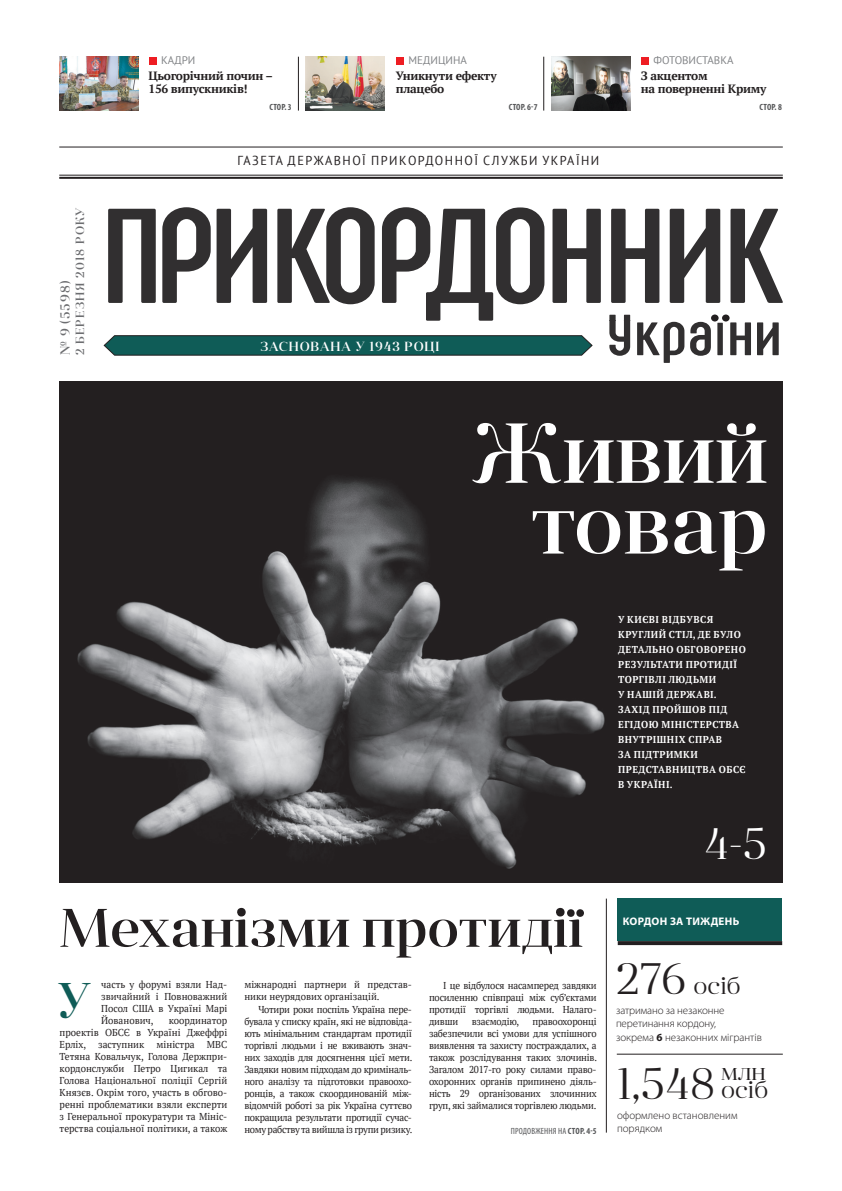
<style>
.page{position:relative;width:842px;height:1191px;background:#fff}
.page>*{position:absolute;margin:0;border:0;box-sizing:border-box;transform-origin:0 0}
.t1{font:135.6px "Method";letter-spacing:-.05em;color:#312f30;scale:1.08 1}
.t2{font:500 84.7px/70.7px "Anglecia Pro Display";color:#fff;text-align:right}
.t3{font:58.3px "Method";color:#312f30;scale:1.08 1}
.t4{font:500 54.1px "Anglecia Pro Display";color:#231f20}
.t5{font:53px "Method";color:#231f20;scale:1.08 1}
.t6{font:500 50px "Anglecia Pro Display";color:#0f5c57;scale:.96 1}
.t7{font:300 44px "Anglecia Pro Display";color:#231f20}
.t8{font:300 44px "Anglecia Pro Display";color:#fff}
.t9{font:300 24px/17.8px "Anglecia Pro Display";color:#231f20}
.t10{font:500 13.2px "Anglecia Pro Display";letter-spacing:.06em;color:#fff}
.t11{font:500 13.2px "Anglecia Pro Display";color:#6c6d70}
.t12{font:13px "PT Sans";letter-spacing:.12em;color:#231f20;scale:.95 1}
.t13{font:700 12px/13px "PT Serif";letter-spacing:-.025em;color:#231f20}
.t14{font:500 12px "Anglecia Pro Display";letter-spacing:.09em;color:#6c6d70}
.t15{font:300 11px/13.2px "Myriad Pro";color:#231f20}
.t16{font:11px "PT Sans";color:#808285}
.t17{font:700 11px "Myriad Pro";letter-spacing:.03em;color:#fff}
.t18{font:10px/12px "PT Serif";letter-spacing:-.02em;color:#231f20;text-align:justify;scale:.95 1}
.t19{font:10px/12px "PT Serif";letter-spacing:-.02em;color:#231f20;text-align:justify;scale:.96 1}
.t20{font:700 10px/15px "PT Serif";letter-spacing:.05em;color:#fff;scale:.95 1}
.t21{font:10px/12px "PT Serif";color:#231f20;scale:.96 1}
.t22{font:condensed 9px "Myriad Pro";letter-spacing:.02em;color:#57585a}
.t23{font:700 condensed 9px "Myriad Pro";letter-spacing:.02em;color:#57585a}
.s1{font-size:61px}
.s2{font-weight:700}
</style>
<div class="page">
<img style="left:60px;top:381px;width:723px;height:501px">
<hr style="left:617px;top:1054px;width:166px;height:1px;background:#231f20">
<div style="left:618px;top:898px;width:164px;height:43px;background:#0f5c57"></div>
<svg style="left:618px;top:941px;width:164px;height:4px"></svg>
<hr style="left:606px;top:898px;width:1px;height:234px;background:#231f20">
<hr style="left:59px;top:147px;width:724px;height:1px;background:#231f20">
<hr style="left:59px;top:175px;width:724px;height:1px;background:#231f20">
<hr style="left:59px;top:177px;width:724px;height:2px;background:#231f20">
<svg style="left:104px;top:335px;width:488px;height:20px;background:#165b57"></svg>
<svg style="left:426px;top:292px;width:4px;height:11px"></svg>
<svg style="left:609px;top:315px;width:22px;height:6px"></svg>
<div style="left:396px;top:57px;width:8px;height:7px;background:#ee1d23"></div>
<div style="left:641px;top:57px;width:8px;height:7px;background:#ee1d23"></div>
<hr style="left:543px;top:57px;width:1px;height:54px;background:#231f20">
<hr style="left:298px;top:57px;width:1px;height:54px;background:#231f20">
<div style="left:149px;top:57px;width:7px;height:7px;background:#ee1d23"></div>
<img style="left:60px;top:57px;width:79px;height:54px">
<img style="left:305px;top:57px;width:79px;height:54px">
<img style="left:552px;top:57px;width:78px;height:54px">
<p class="t16" style="left:161px;top:53px;width:36px">КАДРИ</p>
<p class="t13" style="left:149px;top:69px;width:126px">Цьогорічний почин –<br>156 випускників!</p>
<p class="t16" style="left:409px;top:53px;width:60px">МЕДИЦИНА</p>
<p class="t16" style="left:653px;top:53px;width:81px">ФОТОВИСТАВКА</p>
<p class="t13" style="left:396px;top:69px;width:102px">Уникнути ефекту плацебо</p>
<p class="t13" style="left:641px;top:69px;width:127px">З акцентом<br>на поверненні Криму</p>
<p class="t23" style="left:269px;top:102px;width:24px">СТОР. 3</p>
<p class="t23" style="left:509px;top:102px;width:30px">СТОР. 6-7</p>
<p class="t23" style="left:759px;top:102px;width:24px">СТОР. 8</p>
<p class="t14" style="left:72px;top:355px;width:150px;rotate:-90deg">2 БЕРЕЗНЯ 2018 РОКУ</p>
<h3 class="t11" style="left:57px;top:355px;width:76px;rotate:-90deg">№ 9 (5598)</h3>
<h3 class="t12" style="left:237px;top:152px;width:382px">ГАЗЕТА ДЕРЖАВНОЇ ПРИКОРДОННОЇ СЛУЖБИ УКРАЇНИ</h3>
<h1 class="t1" style="left:99px;top:185px;width:634px">ПРИКОРДОННИК</h1>
<h3 class="t10" style="left:260px;top:337px;width:180px">ЗАСНОВАНА У 1943 РОЦІ</h3>
<h3 class="t3" style="left:607px;top:304px;width:164px">Укра<span class="s1">i</span>ни</h3>
<h3 class="t5" style="left:707px;top:275px;width:26px">..</h3>
<h2 class="t2" style="left:471px;top:415px;width:298px">Живий товар</h2>
<p class="t20" style="left:618px;top:612px;width:136px">У КИЄВІ ВІДБУВСЯ<br>КРУГЛИЙ СТІЛ, ДЕ БУЛО<br>ДЕТАЛЬНО ОБГОВОРЕНО<br>РЕЗУЛЬТАТИ ПРОТИДІЇ<br>ТОРГІВЛІ ЛЮДЬМИ<br>У НАШІЙ ДЕРЖАВІ.<br>ЗАХІД ПРОЙШОВ ПІД<br>ЕГІДОЮ МІНІСТЕРСТВА<br>ВНУТРІШНІХ СПРАВ<br>ЗА ПІДТРИМКИ<br>ПРЕДСТАВНИЦТВА ОБСЄ<br>В УКРАЇНІ.</p>
<h3 class="t8" style="left:704px;top:815px;width:65px">4-5</h3>
<h3 class="t4" style="left:60px;top:892px;width:525px">Механізми протидії</h3>
<p class="t19" style="left:101px;top:978px;width:133px">часть у форумі взяли Над&shy;звичайний і Повноважний Посол США в Україні Марі Йованович,</p>
<h3 class="t6" style="left:58px;top:968px;width:37px">У</h3>
<p class="t19" style="left:60px;top:1014px;width:176px;text-indent:109px">координатор проектів ОБСЄ в Україні Джеффрі Ерліх, заступник міністра МВС Тетяна Ковальчук, Голова Держпри&shy;кордонслужби Петро Цигикал та Голова Національної поліції Сергій Князєв. Окрім того, участь в обгово&shy;ренні проблематики взяли експерти з Генеральної прокуратури та Мініс&shy;терства соціальної політики, а також</p>
<p class="t21" style="left:244px;top:978px;width:176px">міжнародні партнери й представ&shy;ники неурядових організацій.</p>
<p class="t18" style="left:244px;top:1003px;width:178px;text-indent:14px">Чотири роки поспіль Україна пере&shy;бувала у списку країн, які не відповіда&shy;ють мінімальним стандартам протидії торгівлі людьми і не вживають знач&shy;них заходів для досягнення цієї мети.<br>Завдяки новим підходам до криміналь&shy;ного аналізу та підготовки правоохо&shy;ронців, а також скоординованій між&shy;відомчій роботі за рік Україна суттєво покращила результати протидії сучас&shy;ному рабству та вийшла із групи ризику.</p>
<p class="t18" style="left:429px;top:979px;width:178px;text-indent:14px">І це відбулося насамперед завдяки посиленню співпраці між суб’єктами протидії торгівлі людьми. Налаго&shy;дивши</p>
<p class="t18" style="left:429px;top:1015px;width:178px;text-indent:103px">правоохоронці забезпечили всі умови для успішного виявлення та захисту постраждалих, а також розслідування таких злочинів.<br>Загалом 2017-го року силами право&shy;охоронних органів припинено діяль&shy;ність 29 організованих злочинних груп, які займалися торгівлею людьми.</p>
<p class="t22" style="left:511px;top:1125px;width:87px">ПРОДОВЖЕННЯ НА <span class="s2">СТОР. 4-5</span></p>
<p class="t18" style="left:472px;top:1015px;width:52px">взаємодію,</p>
<p class="t17" style="left:623px;top:914px;width:118px">КОРДОН ЗА ТИЖДЕНЬ</p>
<h3 class="t7" style="left:616px;top:950px;width:72px">276</h3>
<h3 class="t9" style="left:694px;top:976px;width:49px">осіб</h3>
<p class="t15" style="left:616px;top:1003px;width:147px">затримано за незаконне перетинання кордону,<br>зокрема <span class="s2">6</span> незаконних мігрантів</p>
<h3 class="t7" style="left:617px;top:1055px;width:100px">1,548</h3>
<p class="t15" style="left:617px;top:1109px;width:122px">оформлено встановленим порядком</p>
<h3 class="t9" style="left:721px;top:1062px;width:49px">млн осіб</h3>
</div>
